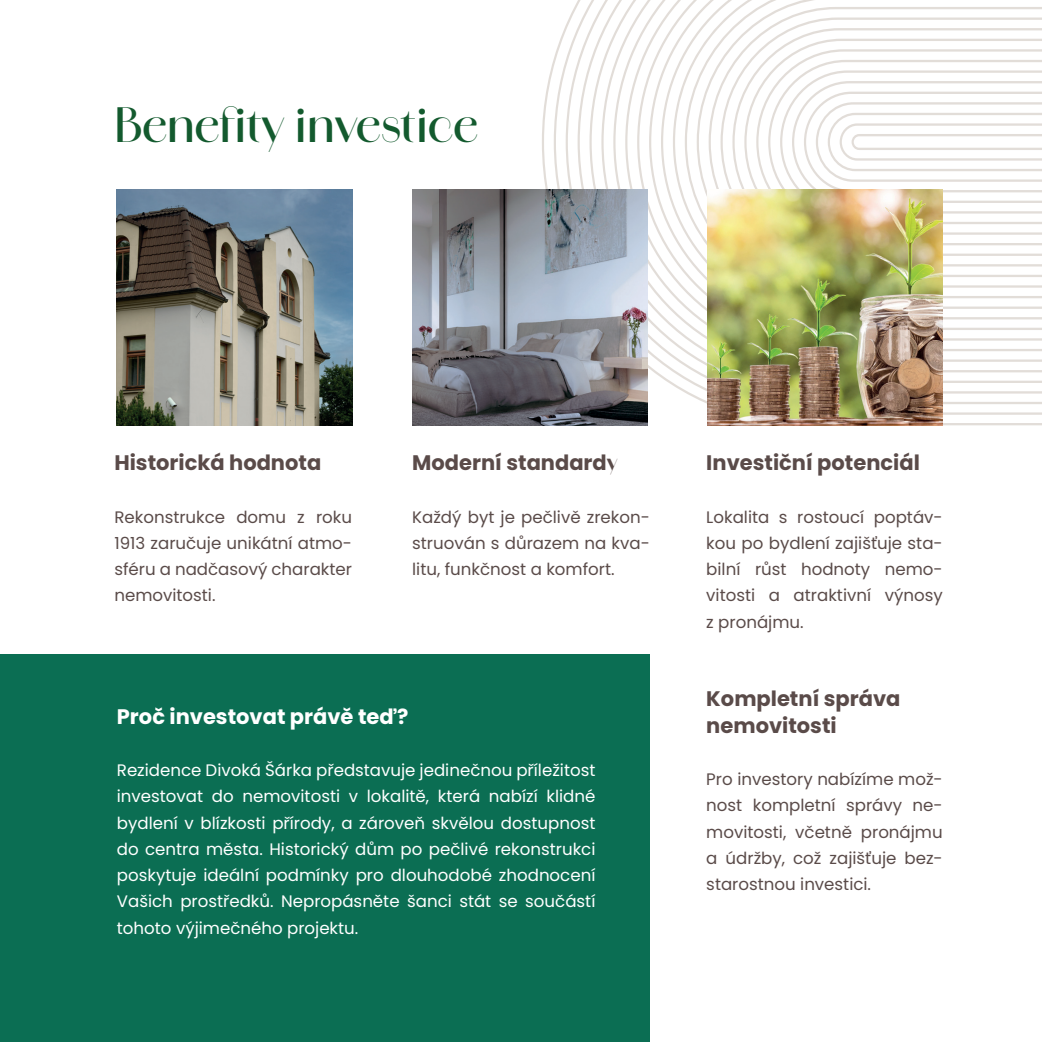
<style>
.page{position:relative;width:1042px;height:1042px;background:#fff}
.page>*{position:absolute;margin:0;border:0;box-sizing:border-box;transform-origin:0 0}
.t1{font:500 45.5px "Amandine";color:#135a2e}
.t2{font:700 21px/26.2px "Poppins";color:#5a4b49}
.t3{font:700 21px "Poppins";color:#fff}
.t4{font:16.62px/26.2px "Poppins";color:#5a4b49;text-align:justify}
.t5{font:16.62px/26.2px "Poppins";color:#fff;text-align:justify}
.s1{font-family:"Amandine"}
</style>
<div class="page">
<svg style="left:577px;top:0;width:465px;height:393px"></svg>
<svg style="left:589px;top:0;width:453px;height:383px"></svg>
<svg style="left:601px;top:0;width:441px;height:372px"></svg>
<svg style="left:613px;top:0;width:429px;height:362px"></svg>
<svg style="left:625px;top:0;width:417px;height:351px"></svg>
<svg style="left:637px;top:0;width:405px;height:341px"></svg>
<svg style="left:649px;top:0;width:393px;height:330px"></svg>
<svg style="left:661px;top:0;width:381px;height:319px"></svg>
<svg style="left:673px;top:0;width:369px;height:309px"></svg>
<svg style="left:685px;top:0;width:357px;height:298px"></svg>
<svg style="left:697px;top:0;width:345px;height:288px"></svg>
<svg style="left:708px;top:7px;width:334px;height:270px"></svg>
<svg style="left:720px;top:18px;width:322px;height:248px"></svg>
<svg style="left:732px;top:28px;width:310px;height:228px"></svg>
<svg style="left:744px;top:39px;width:298px;height:206px"></svg>
<svg style="left:756px;top:49px;width:286px;height:186px"></svg>
<svg style="left:768px;top:60px;width:274px;height:164px"></svg>
<svg style="left:780px;top:70px;width:262px;height:144px"></svg>
<img style="left:117px;top:190px;width:235px;height:235px">
<img style="left:412px;top:190px;width:235px;height:235px">
<img style="left:707px;top:190px;width:236px;height:235px">
<div style="left:0;top:655px;width:650px;height:387px;background:#0b6e53"></div>
<h1 class="t1" style="left:114px;top:92px;width:365px">Benefity investice</h1>
<p class="t2" style="left:114px;top:450px;width:208px">Historická hodnota</p>
<p class="t4" style="left:114px;top:504px;width:239px">Rekonstrukce domu z roku 1913 zaručuje unikátní atmo&shy;sféru a nadčasový charakter nemovitosti.</p>
<p class="t2" style="left:412px;top:450px;width:207px">Moderní standard<span class="s1">y</span></p>
<p class="t4" style="left:412px;top:504px;width:239px">Každý byt je pečlivě zrekon&shy;struován s důrazem na kva&shy;litu, funkčnost a komfort.</p>
<p class="t3" style="left:117px;top:704px;width:293px">Proč investovat právě teď?</p>
<p class="t5" style="left:117px;top:757px;width:480px">Rezidence Divoká Šárka představuje jedinečnou příležitost investovat do nemovitosti v lokalitě, která nabízí klidné bydlení v blízkosti přírody, a zároveň skvělou dostupnost do centra města. Historický dům po pečlivé rekonstrukci poskytuje ideální podmínky pro dlouhodobé zhodnocení Vašich prostředků. Nepropásněte šanci stát se součástí tohoto výjimečného projektu.</p>
<p class="t2" style="left:706px;top:450px;width:215px">Investiční potenciál</p>
<p class="t4" style="left:706px;top:504px;width:238px">Lokalita s rostoucí poptáv&shy;kou po bydlení zajišťuje sta&shy;bilní růst hodnoty nemo&shy;vitosti a atraktivní výnosy z pronájmu.</p>
<p class="t2" style="left:706px;top:686px;width:196px">Kompletní správa nemovitosti</p>
<p class="t4" style="left:706px;top:766px;width:238px">Pro investory nabízíme mož&shy;nost kompletní správy ne&shy;movitosti, včetně pronájmu a údržby, což zajišťuje bez&shy;starostnou investici.</p>
</div>
